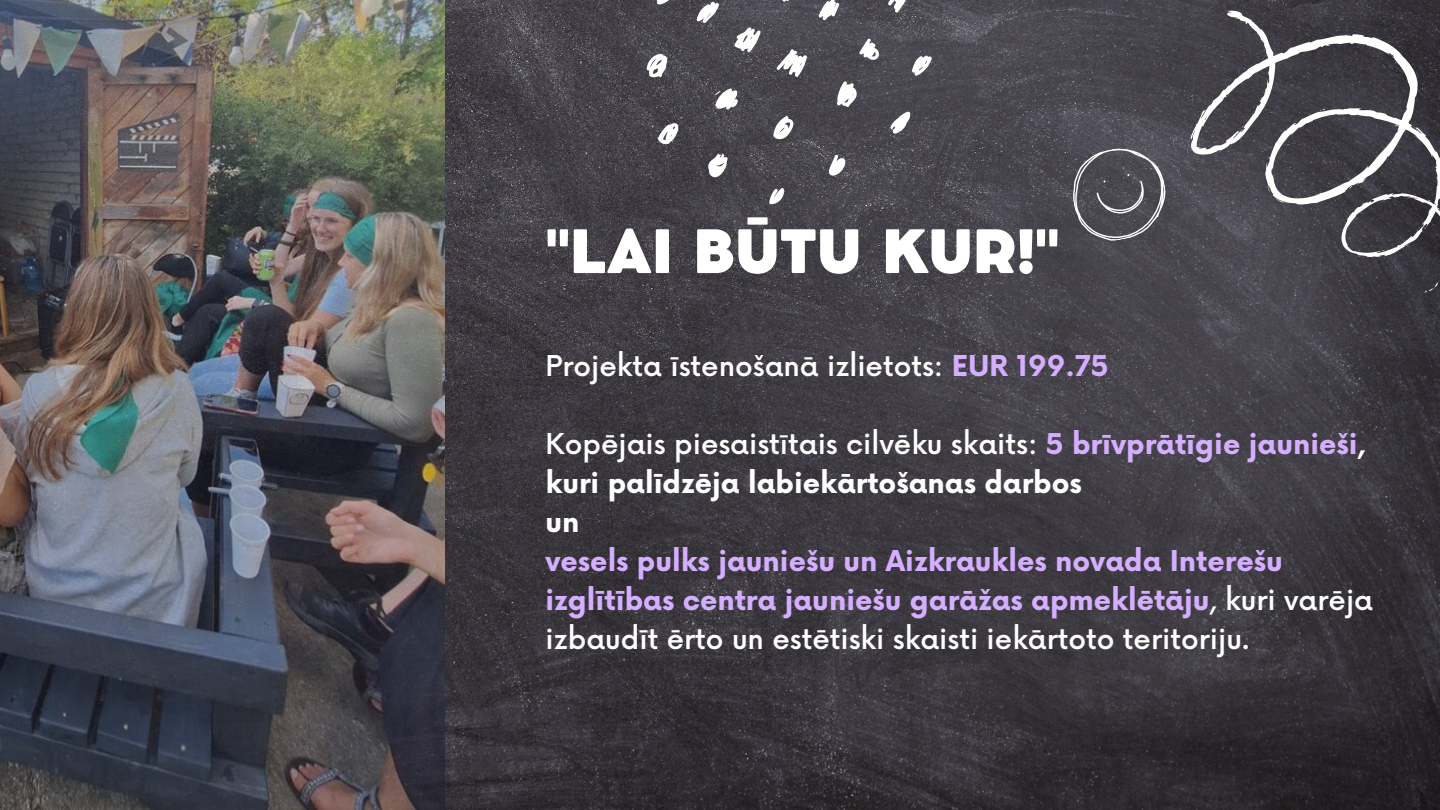
<style>
.page{position:relative;width:1440px;height:810px;background:#fff}
.page>*{position:absolute;margin:0;border:0;box-sizing:border-box;transform-origin:0 0}
.t1{font:800 59px "Cocomat Pro";color:#fff}
.t2{font:700 28px/39px "Now";color:#d5afff}
.t3{font:500 28px/39px "Now";color:#fff}
.t4{font:700 28px "Now";color:#fff}
.s1{font-weight:700;color:#d5afff}
.s2{font-weight:700}
.s3{font-weight:500;color:#fff}
</style>
<div class="page">
<img style="left:444px;top:0;width:996px;height:810px">
<img style="left:0;top:0;width:444px;height:810px">
<svg style="left:1065px;top:141px;width:77px;height:106px;background:#5a5860"></svg>
<svg style="left:1142px;top:0;width:298px;height:334px;background:#514e55"></svg>
<svg style="left:647px;top:0;width:285px;height:204px;background:#57545b"></svg>
<p class="t1" style="left:546px;top:229px;width:515px">"LAI BŪTU KUR!"</p>
<p class="t3" style="left:546px;top:348px;width:565px">Projekta īstenošanā izlietots: <span class="s1">EUR 199.75</span></p>
<p class="t3" style="left:546px;top:426px;width:822px">Kopējais piesaistītais cilvēku skaits: <span class="s1">5 brīvprātīgie jaunieši</span><span class="s2">, kuri palīdzēja labiekārtošanas darbos</span></p>
<p class="t4" style="left:546px;top:506px;width:35px">un</p>
<p class="t2" style="left:546px;top:543px;width:829px">vesels pulks jauniešu un Aizkraukles novada Interešu izglītības centra jauniešu garāžas apmeklētāju<span class="s3">, kuri varēja izbaudīt ērto un estētiski skaisti iekārtoto teritoriju.</span></p>
</div>
